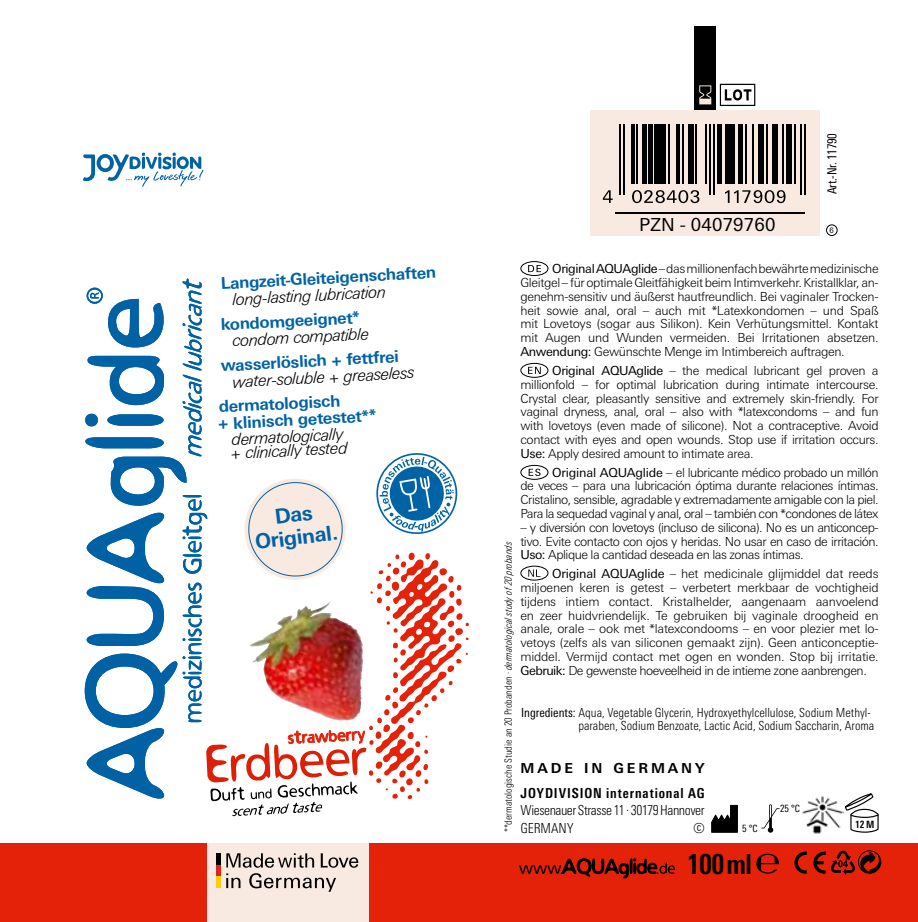
<style>
.page{position:relative;width:918px;height:922px;background:#fff}
.page>*{position:absolute;margin:0;border:0;box-sizing:border-box;transform-origin:0 0}
.t1{font:700 condensed 27.5px "Univers Next Pro";letter-spacing:-.025em;color:#000}
.t2{font:700 20.5px/22.5px "Univers Next W1 G";color:#0062a5;text-align:center}
.t3{font:18px "Univers Next W1 G";letter-spacing:.01em;color:#000}
.t4{font:700 16.25px/16.8px "Univers Next W1 G";color:#0063a6}
.t5{font:italic 300 16.25px/13.8px "Univers Next W1 G";color:#000}
.t6{font:300 condensed 13.75px/17.5px "Univers Next Pro";letter-spacing:-.03em;color:#000}
.t7{font:700 condensed 13.75px "Univers Next Pro";letter-spacing:.065em;color:#000}
.t8{font:700 13.75px "Univers Next W1 G";letter-spacing:.21em;color:#000}
.t9{font:300 12.5px/13.8px "Univers Next W1 G";letter-spacing:-.04em;color:#000;text-align:justify}
.t10{font:300 condensed 12.5px/13px "Univers Next Pro";color:#000;text-align:right}
.t11{font:condensed 12.5px "Univers Next Pro";letter-spacing:-.025em;color:#000}
.t12{font:300 condensed 10px "Univers Next Pro";color:#000}
.t13{font:condensed 10px "Univers Next Pro";color:#000}
.t14{font:700 condensed 10px "Univers Next Pro";color:#000}
.t15{font:7.5px "Univers Next W1 G";color:#000}
.s1{font-weight:400}
.s2{font-style:italic}
</style>
<div class="page">
<div style="left:0;top:843px;width:207px;height:78px;background:#e4220a"></div>
<div style="left:369px;top:843px;width:549px;height:78px;background:#e4220a"></div>
<div style="left:591px;top:110px;width:229px;height:126px;background:#f8eae1"></div>
<div style="left:694px;top:27px;width:22px;height:83px;background:#000"></div>
<svg style="left:699px;top:85px;width:12px;height:19px"></svg>
<div style="left:520px;top:261px;width:28px;height:15px;border:1px solid #000;border-radius:50%"></div>
<svg style="left:528px;top:265px;width:13px;height:7px"></svg>
<div style="left:520px;top:363px;width:28px;height:14px;border:1px solid #000;border-radius:50%"></div>
<svg style="left:528px;top:367px;width:13px;height:7px"></svg>
<div style="left:520px;top:465px;width:28px;height:14px;border:1px solid #000;border-radius:50%"></div>
<svg style="left:528px;top:468px;width:12px;height:8px"></svg>
<div style="left:520px;top:565px;width:28px;height:15px;border:1px solid #000;border-radius:50%"></div>
<svg style="left:528px;top:569px;width:9px;height:7px"></svg>
<svg style="left:756px;top:853px;width:23px;height:20px"></svg>
<svg style="left:794px;top:851px;width:13px;height:22px"></svg>
<svg style="left:519px;top:858px;width:156px;height:20px"></svg>
<svg style="left:813px;top:850px;width:68px;height:24px"></svg>
<svg style="left:720px;top:84px;width:35px;height:22px"></svg>
<hr style="left:615px;top:212px;width:190px;height:2px;background:#000">
<svg style="left:711px;top:804px;width:27px;height:28px"></svg>
<svg style="left:761px;top:804px;width:18px;height:28px"></svg>
<img style="left:802px;top:796px;width:42px;height:38px">
<svg style="left:845px;top:793px;width:34px;height:40px"></svg>
<div style="left:826px;top:224px;width:11px;height:12px;border:1px solid #000;border-radius:50%"></div>
<hr style="left:619px;top:124px;width:2px;height:70px;background:#000">
<hr style="left:623px;top:124px;width:1px;height:70px;background:#000">
<svg style="left:631px;top:124px;width:3px;height:59px"></svg>
<hr style="left:636px;top:124px;width:2px;height:59px;background:#000">
<hr style="left:642px;top:124px;width:4px;height:59px;background:#000">
<hr style="left:648px;top:124px;width:4px;height:59px;background:#000">
<hr style="left:654px;top:124px;width:4px;height:59px;background:#000">
<div style="left:660px;top:124px;width:6px;height:59px;background:#000"></div>
<hr style="left:668px;top:124px;width:2px;height:59px;background:#000">
<hr style="left:676px;top:124px;width:4px;height:59px;background:#000">
<hr style="left:682px;top:124px;width:1px;height:59px;background:#000">
<div style="left:687px;top:124px;width:6px;height:59px;background:#000"></div>
<hr style="left:695px;top:124px;width:2px;height:59px;background:#000">
<hr style="left:705px;top:124px;width:2px;height:59px;background:#000">
<hr style="left:709px;top:124px;width:2px;height:70px;background:#000">
<hr style="left:713px;top:124px;width:2px;height:70px;background:#000">
<hr style="left:717px;top:124px;width:4px;height:59px;background:#000">
<hr style="left:725px;top:124px;width:4px;height:59px;background:#000">
<hr style="left:731px;top:124px;width:4px;height:59px;background:#000">
<hr style="left:739px;top:124px;width:4px;height:59px;background:#000">
<hr style="left:744px;top:124px;width:2px;height:59px;background:#000">
<hr style="left:752px;top:124px;width:2px;height:59px;background:#000">
<div style="left:758px;top:124px;width:6px;height:59px;background:#000"></div>
<hr style="left:766px;top:124px;width:2px;height:59px;background:#000">
<div style="left:772px;top:124px;width:6px;height:59px;background:#000"></div>
<hr style="left:782px;top:124px;width:2px;height:59px;background:#000">
<div style="left:786px;top:124px;width:6px;height:59px;background:#000"></div>
<hr style="left:794px;top:124px;width:2px;height:59px;background:#000">
<hr style="left:800px;top:124px;width:1px;height:70px;background:#000">
<hr style="left:803px;top:124px;width:2px;height:70px;background:#000">
<svg style="left:603px;top:190px;width:10px;height:13px"></svg>
<svg style="left:632px;top:190px;width:67px;height:13px"></svg>
<svg style="left:725px;top:190px;width:60px;height:13px"></svg>
<svg style="left:87px;top:287px;width:16px;height:12px"></svg>
<svg style="left:85px;top:299px;width:97px;height:499px"></svg>
<svg style="left:83px;top:152px;width:120px;height:35px"></svg>
<svg style="left:182px;top:278px;width:287px;height:538px"></svg>
<div style="left:207px;top:843px;width:162px;height:78px;background:#f8eae1"></div>
<svg style="left:226px;top:853px;width:132px;height:38px"></svg>
<hr style="left:217px;top:852px;width:4px;height:12px;background:#000">
<hr style="left:217px;top:864px;width:4px;height:12px;background:#e52118">
<hr style="left:217px;top:876px;width:4px;height:11px;background:#fecc0b">
<h3 class="t4" style="left:220px;top:275px;width:217px;rotate:-3deg">Langzeit-Gleiteigenschaften</h3>
<h3 class="t5" style="left:233px;top:292px;width:155px;rotate:-3deg">long-lasting lubrication</h3>
<h3 class="t4" style="left:220px;top:316px;width:141px;rotate:-3deg">kondomgeeignet*</h3>
<h3 class="t5" style="left:233px;top:333px;width:138px;rotate:-3deg">condom compatible</h3>
<h3 class="t4" style="left:220px;top:357px;width:180px;rotate:-3deg">wasserlöslich + fettfrei</h3>
<h3 class="t5" style="left:233px;top:375px;width:183px;rotate:-3deg">water-soluble + greaseless</h3>
<h3 class="t4" style="left:217px;top:398px;width:160px;rotate:-3deg">dermatologisch<br>+ klinisch getestet**</h3>
<h3 class="t5" style="left:230px;top:432px;width:119px;rotate:-3deg">dermatologically + clinically tested</h3>
<h2 class="t2" style="left:251px;top:508px;width:85px;rotate:-7deg">Das<br>Original.</h2>
<h3 class="t3" style="left:639px;top:214px;width:138px">PZN - 04079760</h3>
<p class="t11" style="left:825px;top:194px;width:62px;rotate:-90deg">Art.-Nr. 11790</p>
<p class="t15" style="left:829px;top:226px;width:6px">6</p>
<p class="t9" style="left:520px;top:262px;width:360px;text-indent:32px"><span class="s1">Original AQUAglide</span> – das millionenfach bewährte medizinische Gleitgel – für optimale Gleitfähigkeit beim Intimverkehr. Kristallklar, an&shy;genehm-sensitiv und äußerst hautfreundlich. Bei vaginaler Trocken&shy;heit sowie anal, oral – auch mit *Latexkondomen – und Spaß mit Lovetoys (sogar aus Silikon). Kein Verhütungsmittel. Kontakt mit Augen und Wunden vermeiden. Bei Irritationen absetzen.<br><span class="s1">Anwendung:</span> Gewünschte Menge im Intimbereich auftragen.</p>
<p class="t9" style="left:520px;top:363px;width:360px;text-indent:32px"><span class="s1">Original AQUAglide</span> – the medical lubricant gel proven a millionfold – for optimal lubrication during intimate intercourse.<br>Crystal clear, pleasantly sensitive and extremely skin-friendly. For vaginal dryness, anal, oral – also with *latexcondoms – and fun with lovetoys (even made of silicone). Not a contraceptive. Avoid contact with eyes and open wounds. Stop use if irritation occurs.<br><span class="s1">Use:</span> Apply desired amount to intimate area.</p>
<p class="t9" style="left:520px;top:465px;width:360px;text-indent:32px"><span class="s1">Original AQUAglide</span> – el lubricante médico probado un millón de veces – para una lubricación óptima durante relaciones íntimas.<br>Cristalino, sensible, agradable y extremadamente amigable con la piel.<br>Para la sequedad vaginal y anal, oral – también con *condones de látex</p>
<p class="t9" style="left:520px;top:520px;width:360px">– y diversión con lovetoys (incluso de silicona). No es un anticoncep&shy;tivo. Evite contacto con ojos y heridas. No usar en caso de irritación.<br><span class="s1">Uso:</span> Aplique la cantidad deseada en las zonas íntimas.</p>
<p class="t9" style="left:520px;top:567px;width:360px;text-indent:32px"><span class="s1">Original AQUAglide</span> – het medicinale glijmiddel dat reeds miljoenen keren is getest – verbetert merkbaar de vochtigheid tijdens intiem contact. Kristalhelder, aangenaam aanvoelend en zeer huidvriendelijk. Te gebruiken bij vaginale droogheid en anale, orale – ook met *latexcondooms – en voor plezier met lo&shy;vetoys (zelfs als van siliconen gemaakt zijn). Geen anticonceptie&shy;middel. Vermijd contact met ogen en wonden. Stop bij irritatie.<br><span class="s1">Gebruik:</span> De gewenste hoeveelheid in de intieme zone aanbrengen.</p>
<p class="t12" style="left:502px;top:832px;width:292px;rotate:-90deg">**dermatologische Studie an 20 Probanden ∙ <span class="s2">dermatological study of 20 probands</span></p>
<p class="t10" style="left:521px;top:705px;width:355px"><span class="s1">Ingredients:</span> Aqua, Vegetable Glycerin, Hydroxyethylcellulose, Sodium Methyl&shy;paraben, Sodium Benzoate, Lactic Acid, Sodium Saccharin, Aroma</p>
<p class="t8" style="left:520px;top:759px;width:185px">MADE IN GERMANY</p>
<p class="t7" style="left:520px;top:784px;width:185px">JOYDIVISION international AG</p>
<p class="t6" style="left:520px;top:801px;width:185px">Wiesenauer Strasse 11 · 30179 Hannover<br>GERMANY</p>
<p class="t13" style="left:780px;top:802px;width:21px">25 °C</p>
<p class="t14" style="left:855px;top:818px;width:21px">12 M</p>
<p class="t6" style="left:693px;top:818px;width:13px">©</p>
<p class="t13" style="left:742px;top:822px;width:17px">5 °C</p>
<h1 class="t1" style="left:687px;top:847px;width:67px">100ml</h1>
</div>
